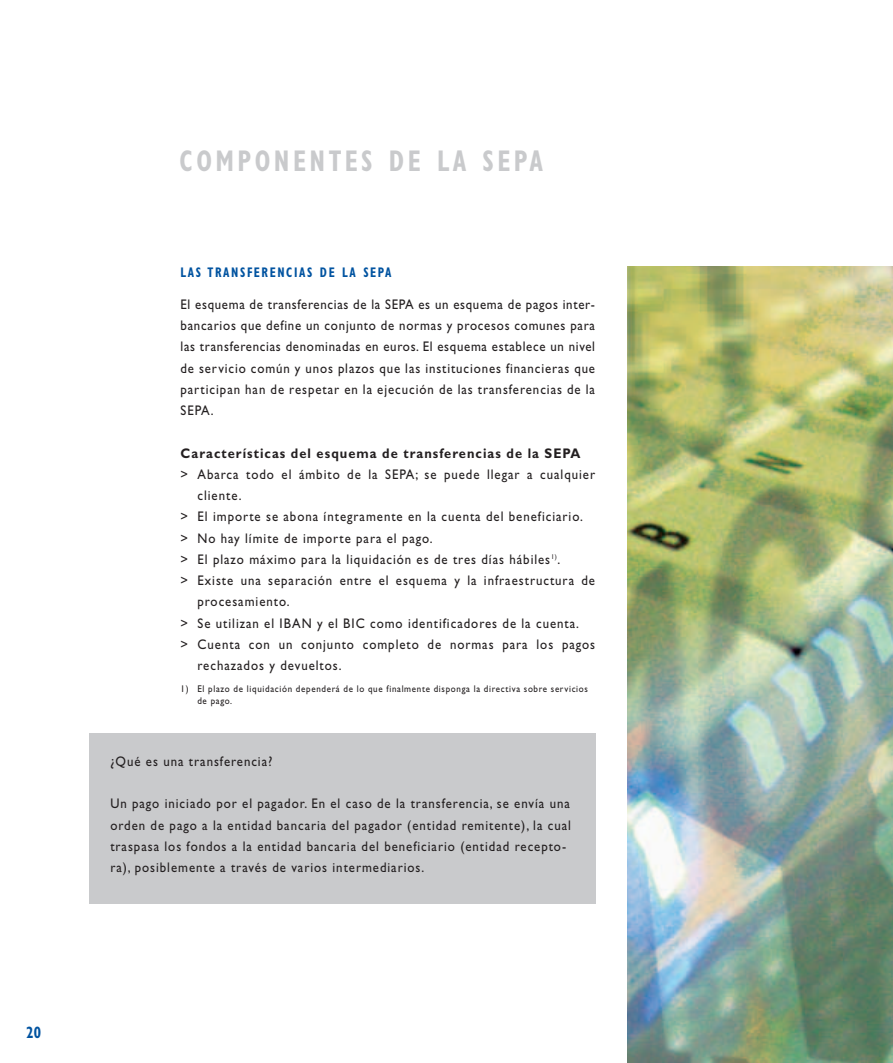
<style>
.page{position:relative;width:893px;height:1063px;background:#fff}
.page>*{position:absolute;margin:0;border:0;box-sizing:border-box;transform-origin:0 0}
.t1{font:700 condensed 30px "Gill Sans";letter-spacing:.135em;color:#c9cacc;scale:.85 1}
.t2{font:700 condensed 16.5px "Gill Sans";color:#0153a0;scale:.85 1}
.t3{font:13.95px/21.3px "Gill Sans";letter-spacing:.075em;color:#231f20;text-align:justify;scale:.92 1}
.t4{font:700 13.95px "Gill Sans";letter-spacing:.085em;color:#231f20;scale:.92 1}
.t5{font:700 condensed 13.95px "Gill Sans";letter-spacing:.135em;color:#0153a0;scale:.85 1}
.t6{font:9.75px/12px "Gill Sans";letter-spacing:.075em;color:#231f20;scale:.92 1}
</style>
<div class="page">
<img style="left:627px;top:266px;width:266px;height:797px">
<div style="left:89px;top:734px;width:506px;height:170px;background:#c9cacc"></div>
<p class="t2" style="left:27px;top:1026px;width:19px">20</p>
<h1 class="t1" style="left:180px;top:150px;width:429px">COMPONENTES DE LA SEPA</h1>
<p class="t5" style="left:181px;top:267px;width:250px">LAS TRANSFERENCIAS DE LA SEPA</p>
<p class="t3" style="left:181px;top:295px;width:452px">El esquema de transferencias de la SEPA es un esquema de pagos inter&shy;bancarios que define un conjunto de normas y procesos comunes para las transferencias denominadas en euros. El esquema establece un nivel de servicio común y unos plazos que las instituciones financieras que participan han de respetar en la ejecución de las transferencias de la SEPA.</p>
<p class="t4" style="left:181px;top:448px;width:436px">Características del esquema de transferencias de la SEPA</p>
<p class="t3" style="left:181px;top:465px;width:452px">&gt; Abarca todo el ámbito de la SEPA; se puede llegar a cualquier</p>
<p class="t3" style="left:198px;top:486px;width:49px">cliente.</p>
<p class="t3" style="left:181px;top:508px;width:439px">&gt; El importe se abona íntegramente en la cuenta del beneficiario.</p>
<p class="t3" style="left:181px;top:529px;width:276px">&gt; No hay límite de importe para el pago.</p>
<p class="t3" style="left:181px;top:550px;width:414px">&gt; El plazo máximo para la liquidación es de tres días hábiles<sup>1)</sup>.</p>
<p class="t3" style="left:181px;top:571px;width:452px">&gt; Existe una separación entre el esquema y la infraestructura de</p>
<p class="t3" style="left:198px;top:593px;width:102px">procesamiento.</p>
<p class="t3" style="left:181px;top:614px;width:435px">&gt; Se utilizan el IBAN y el BIC como identificadores de la cuenta.</p>
<p class="t3" style="left:181px;top:635px;width:452px">&gt; Cuenta con un conjunto completo de normas para los pagos</p>
<p class="t3" style="left:198px;top:656px;width:158px">rechazados y devueltos.</p>
<p class="t6" style="left:197px;top:683px;width:426px;text-indent:-17px">1) El plazo de liquidación dependerá de lo que finalmente disponga la directiva sobre servicios de pago.</p>
<p class="t3" style="left:110px;top:752px;width:178px">¿Qué es una transferencia?</p>
<p class="t3" style="left:110px;top:794px;width:502px;text-align:left">Un pago iniciado por el pagador. En el caso de la transferencia, se envía una orden de pago a la entidad bancaria del pagador (entidad remitente), la cual traspasa los fondos a la entidad bancaria del beneficiario (entidad recepto&shy;ra), posiblemente a través de varios intermediarios.</p>
</div>
